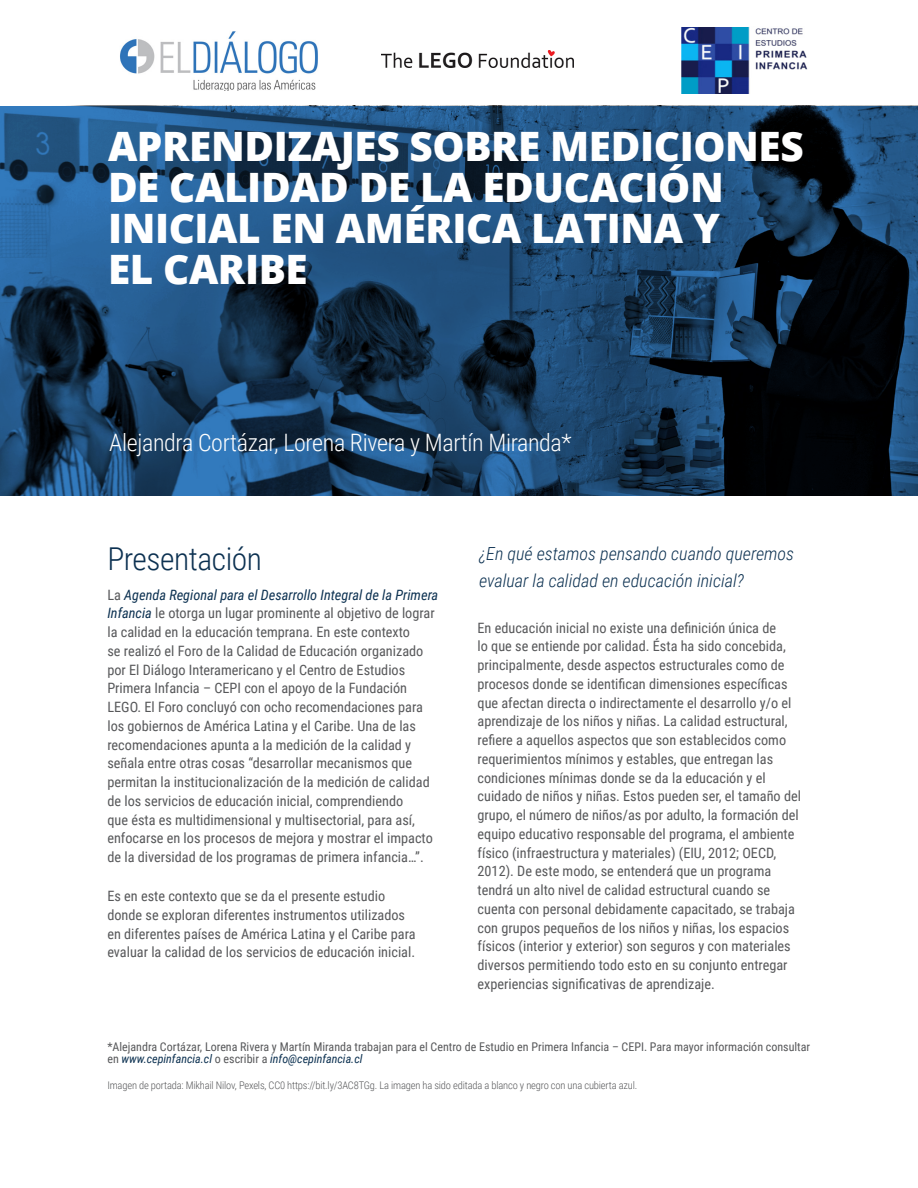
<style>
.page{position:relative;width:918px;height:1188px;background:#fff}
.page>*{position:absolute;margin:0;border:0;box-sizing:border-box;transform-origin:0 0}
.Cover_Main_Headline{font:800 40.5px/41.2px "Open Sans";letter-spacing:-.01em;color:#fff}
.Content_-_Subhead_1{font:300 31.5px "Roboto Condensed";letter-spacing:-.015em;color:#0c3151}
.Cover_Main_Headline-2{font:300 24px "Roboto Condensed";letter-spacing:-.015em;color:#fff}
.Content_-_Subhead_2{font:italic 300 18px/27px "Roboto Condensed";color:#0c3151}
.Content_-_Subhead_2-2{font:14.25px/18.8px "Roboto Condensed";color:#57585a}
.Content_-_Body_text{font:14.25px/18.8px "Roboto Condensed";color:#57585a}
.Footnotes_-_text{font:12px/12px "Roboto Condensed";color:#57585a}
.t1{font:300 10.5px "Roboto Condensed";letter-spacing:-.015em;color:#57585a}
.s1{font-style:italic;color:#0c3151}
</style>
<div class="page">
<img style="left:120px;top:31px;width:198px;height:60px">
<svg style="left:0;top:106px;width:918px;height:390px;background:#193f62"></svg>
<img style="left:681px;top:27px;width:127px;height:67px">
<img style="left:381px;top:50px;width:193px;height:18px">
<p class="Cover_Main_Headline" style="left:108px;top:123px;width:697px">APRENDIZAJES SOBRE MEDICIONES<br>DE CALIDAD DE LA EDUCACIÓN<br>INICIAL EN AMÉRICA LATINA Y<br>EL CARIBE</p>
<p class="Cover_Main_Headline-2" style="left:109px;top:425px;width:464px">Alejandra Cortázar, Lorena Rivera y Martín Miranda*</p>
<p class="Content_-_Subhead_1" style="left:107px;top:537px;width:156px">Presentación</p>
<p class="Content_-_Body_text" style="left:107px;top:585px;width:332px">La <span class="s1">Agenda Regional para el Desarrollo Integral de la Primera Infancia</span> le otorga un lugar prominente al objetivo de lograr la calidad en la educación temprana. En este contexto<br>se realizó el Foro de la Calidad de Educación organizado por El Diálogo Interamericano y el Centro de Estudios Primera Infancia – CEPI con el apoyo de la Fundación LEGO. El Foro concluyó con ocho recomendaciones para los gobiernos de América Latina y el Caribe. Una de las recomendaciones apunta a la medición de la calidad y señala entre otras cosas “desarrollar mecanismos que permitan la institucionalización de la medición de calidad de los servicios de educación inicial, comprendiendo<br>que ésta es multidimensional y multisectorial, para así, enfocarse en los procesos de mejora y mostrar el impacto de la diversidad de los programas de primera infancia…”.</p>
<p class="Content_-_Body_text" style="left:107px;top:886px;width:310px">Es en este contexto que se da el presente estudio donde se exploran diferentes instrumentos utilizados en diferentes países de América Latina y el Caribe para evaluar la calidad de los servicios de educación inicial.</p>
<p class="Content_-_Subhead_2" style="left:479px;top:539px;width:317px">¿En qué estamos pensando cuando queremos evaluar la calidad en educación inicial?</p>
<p class="Content_-_Subhead_2-2" style="left:478px;top:618px;width:325px">En educación inicial no existe una definición única de<br>lo que se entiende por calidad. Ésta ha sido concebida, principalmente, desde aspectos estructurales como de procesos donde se identifican dimensiones específicas que afectan directa o indirectamente el desarrollo y/o el aprendizaje de los niños y niñas. La calidad estructural, refiere a aquellos aspectos que son establecidos como requerimientos mínimos y estables, que entregan las condiciones mínimas donde se da la educación y el cuidado de niños y niñas. Estos pueden ser, el tamaño del grupo, el número de niños/as por adulto, la formación del equipo educativo responsable del programa, el ambiente físico (infraestructura y materiales) (EIU, 2012; OECD, 2012). De este modo, se entenderá que un programa tendrá un alto nivel de calidad estructural cuando se cuenta con personal debidamente capacitado, se trabaja con grupos pequeños de los niños y niñas, los espacios físicos (interior y exterior) son seguros y con materiales diversos permitiendo todo esto en su conjunto entregar experiencias significativas de aprendizaje.</p>
<p class="Footnotes_-_text" style="left:107px;top:1040px;width:704px">*Alejandra Cortázar, Lorena Rivera y Martín Miranda trabajan para el Centro de Estudio en Primera Infancia – CEPI. Para mayor información consultar en <span class="s1">www.cepinfancia.cl</span> o escribir a <span class="s1">info@cepinfancia.cl</span></p>
<p class="t1" style="left:107px;top:1078px;width:531px">Imagen de portada: Mikhail Nilov, Pexels, CC0 https://bit.ly/3AC8TGg. La imagen ha sido editada a blanco y negro con una cubierta azul.</p>
</div>
